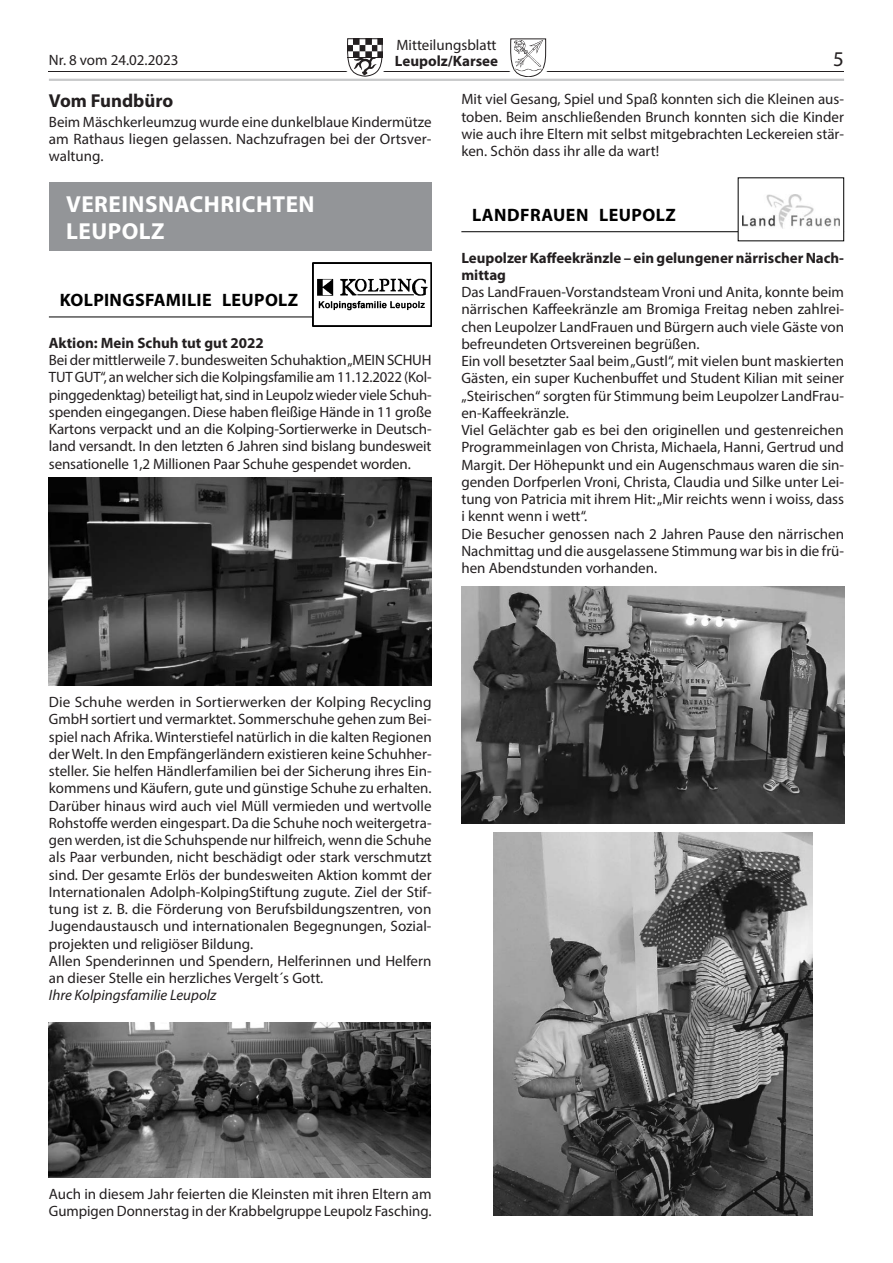
<style>
.page{position:relative;width:893px;height:1263px;background:#fff}
.page>*{position:absolute;margin:0;border:0;box-sizing:border-box;transform-origin:0 0}
.t1{font:700 23.25px/27px "Myriad Pro";letter-spacing:.02em;color:#fff}
.t2{font:21px "Myriad Pro";color:#231f20}
.t3{font:700 18.75px "Myriad Pro";color:#231f20}
.t4{font:700 18px "Myriad Pro";letter-spacing:.02em;color:#000}
.t5{font:15px/17.2px "Myriad Pro";color:#231f20;text-align:justify}
.t6{font:700 15px/17.2px "Myriad Pro";color:#231f20}
.t7{font:italic 15px "Myriad Pro";color:#231f20}
</style>
<div class="page">
<hr style="left:49px;top:71px;width:795px;height:1px;background:#231f20">
<svg style="left:347px;top:38px;width:36px;height:39px"></svg>
<svg style="left:510px;top:38px;width:36px;height:39px"></svg>
<img style="left:514px;top:40px;width:29px;height:32px">
<hr style="left:49px;top:79px;width:795px;height:2px;background:#c7c8ca">
<div style="left:49px;top:182px;width:383px;height:68px;background:#939598"></div>
<hr style="left:49px;top:317px;width:383px;height:1px;background:#000">
<svg style="left:313px;top:263px;width:119px;height:63px"></svg>
<img style="left:49px;top:478px;width:383px;height:207px">
<img style="left:49px;top:1022px;width:382px;height:155px">
<hr style="left:461px;top:231px;width:383px;height:1px;background:#000">
<div style="left:738px;top:178px;width:106px;height:63px;background:#fff"></div>
<img style="left:742px;top:195px;width:98px;height:33px">
<img style="left:461px;top:586px;width:383px;height:238px">
<img style="left:493px;top:833px;width:319px;height:383px">
<p class="t5" style="left:396px;top:36px;width:102px">Mitteilungsblatt</p>
<p class="t5" style="left:49px;top:51px;width:131px">Nr. 8 vom 24.02.2023</p>
<p class="t6" style="left:395px;top:52px;width:105px">Leupolz/Karsee</p>
<h2 class="t2" style="left:833px;top:46px;width:12px">5</h2>
<p class="t3" style="left:49px;top:89px;width:126px">Vom Fundbüro</p>
<p class="t5" style="left:49px;top:113px;width:384px">Beim Mäschkerleumzug wurde eine dunkelblaue Kindermütze am Rathaus liegen gelassen. Nachzufragen bei der Ortsver&shy;waltung.</p>
<h1 class="t1" style="left:66px;top:190px;width:250px">VEREINSNACHRICHTEN<br>LEUPOLZ</h1>
<p class="t5" style="left:461px;top:91px;width:384px">Mit viel Gesang, Spiel und Spaß konnten sich die Kleinen aus&shy;toben. Beim anschließenden Brunch konnten sich die Kinder wie auch ihre Eltern mit selbst mitgebrachten Leckereien stär&shy;ken. Schön dass ihr alle da wart!</p>
<p class="t4" style="left:472px;top:203px;width:205px">LANDFRAUEN LEUPOLZ</p>
<p class="t6" style="left:461px;top:248px;width:384px">Leupolzer Kaffeekränzle – ein gelungener närrischer Nach&shy;mittag</p>
<p class="t5" style="left:461px;top:283px;width:384px;text-align:left">Das LandFrauen-Vorstandsteam Vroni und Anita, konnte beim närrischen Kaffeekränzle am Bromiga Freitag neben zahlrei&shy;chen Leupolzer LandFrauen und Bürgern auch viele Gäste von befreundeten Ortsvereinen begrüßen.<br>Ein voll besetzter Saal beim „Gustl“, mit vielen bunt maskierten Gästen, ein super Kuchenbuffet und Student Kilian mit seiner „Steirischen“ sorgten für Stimmung beim Leupolzer LandFrau&shy;en-Kaffeekränzle.<br>Viel Gelächter gab es bei den originellen und gestenreichen Programmeinlagen von Christa, Michaela, Hanni, Gertrud und Margit. Der Höhepunkt und ein Augenschmaus waren die sin&shy;genden Dorfperlen Vroni, Christa, Claudia und Silke unter Lei&shy;tung von Patricia mit ihrem Hit: „Mir reichts wenn i woiss, dass i kennt wenn i wett“.<br>Die Besucher genossen nach 2 Jahren Pause den närrischen Nachmittag und die ausgelassene Stimmung war bis in die frü&shy;hen Abendstunden vorhanden.</p>
<p class="t4" style="left:60px;top:288px;width:240px">KOLPINGSFAMILIE LEUPOLZ</p>
<p class="t6" style="left:49px;top:334px;width:216px">Aktion: Mein Schuh tut gut 2022</p>
<p class="t5" style="left:49px;top:351px;width:384px">Bei der mittlerweile 7. bundesweiten Schuhaktion „MEIN SCHUH TUT GUT“, an welcher sich die Kolpingsfamilie am 11.12.2022 (Kol&shy;pinggedenktag) beteiligt hat, sind in Leupolz wieder viele Schuh&shy;spenden eingegangen. Diese haben fleißige Hände in 11 große Kartons verpackt und an die Kolping-Sortierwerke in Deutsch&shy;land versandt. In den letzten 6 Jahren sind bislang bundesweit sensationelle 1,2 Millionen Paar Schuhe gespendet worden.</p>
<p class="t5" style="left:49px;top:693px;width:384px;text-align:left">Die Schuhe werden in Sortierwerken der Kolping Recycling GmbH sortiert und vermarktet. Sommerschuhe gehen zum Bei&shy;spiel nach Afrika. Winterstiefel natürlich in die kalten Regionen der Welt. In den Empfängerländern existieren keine Schuhher&shy;steller. Sie helfen Händlerfamilien bei der Sicherung ihres Ein&shy;kommens und Käufern, gute und günstige Schuhe zu erhalten.<br>Darüber hinaus wird auch viel Müll vermieden und wertvolle Rohstoffe werden eingespart. Da die Schuhe noch weitergetra&shy;gen werden, ist die Schuhspende nur hilfreich, wenn die Schuhe als Paar verbunden, nicht beschädigt oder stark verschmutzt sind. Der gesamte Erlös der bundesweiten Aktion kommt der Internationalen Adolph-KolpingStiftung zugute. Ziel der Stif&shy;tung ist z. B. die Förderung von Berufsbildungszentren, von Jugendaustausch und internationalen Begegnungen, Sozial&shy;projekten und religiöser Bildung.<br>Allen Spenderinnen und Spendern, Helferinnen und Helfern an dieser Stelle ein herzliches Vergelt´s Gott.</p>
<p class="t7" style="left:49px;top:986px;width:169px">Ihre Kolpingsfamilie Leupolz</p>
<p class="t5" style="left:49px;top:1185px;width:384px">Auch in diesem Jahr feierten die Kleinsten mit ihren Eltern am<br>Gumpigen Donnerstag in der Krabbelgruppe Leupolz Fasching.</p>
</div>
